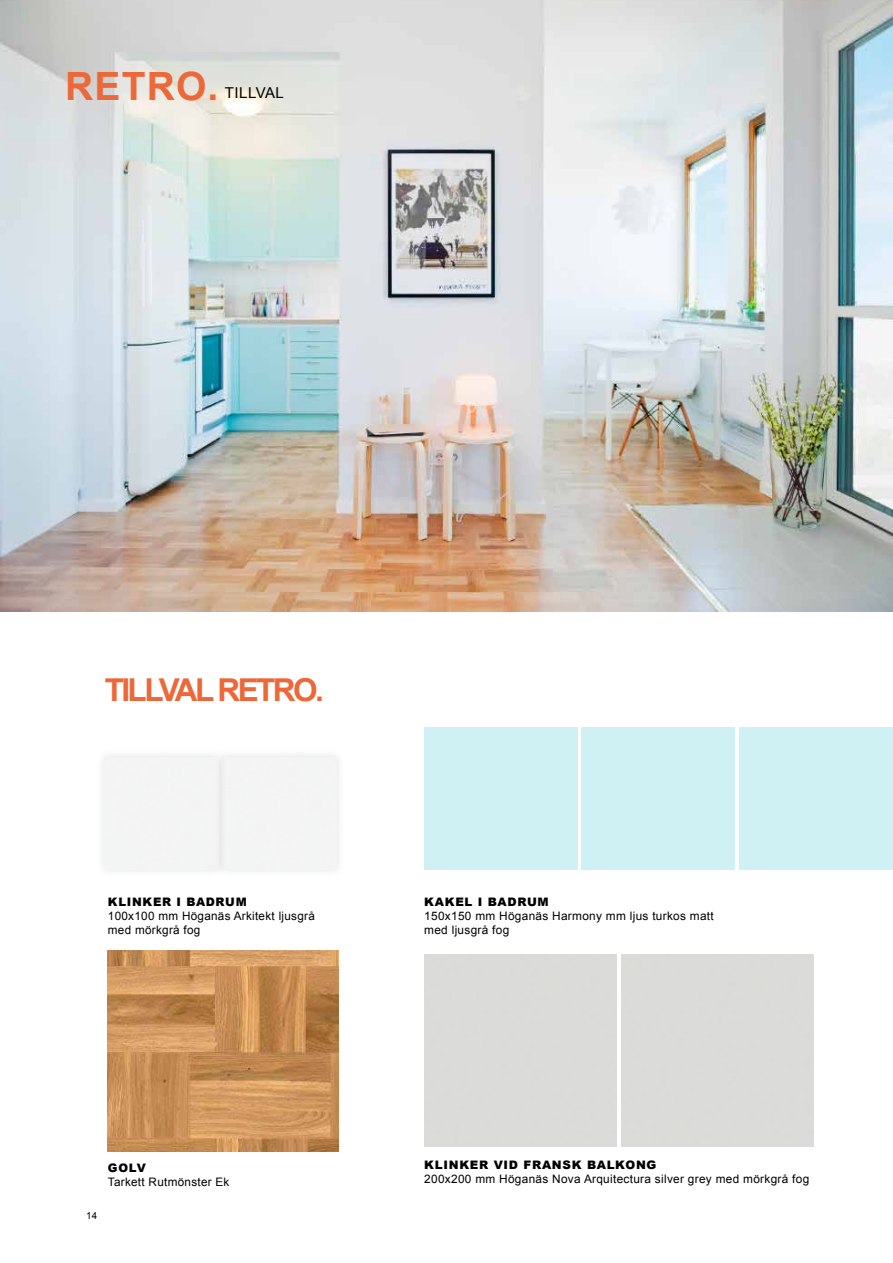
<style>
.page{position:relative;width:893px;height:1263px;background:#fff}
.page>*{position:absolute;margin:0;border:0;box-sizing:border-box;transform-origin:0 0}
.t1{font:700 39px "Arial";letter-spacing:.03em;color:#ec6839}
.t2{font:700 31.5px "Arial";letter-spacing:-.08em;color:#ec6839}
.t3{font:15px "Arial";letter-spacing:.03em;color:#000}
.t4{font:11.7px/14.1px "Arial";letter-spacing:.025em;color:#000}
.t5{font:900 11.7px "Arial";letter-spacing:.06em;color:#000}
.t6{font:9.75px "Arial";color:#000}
</style>
<div class="page">
<img style="left:0;top:0;width:893px;height:611px">
<div style="left:214px;top:748px;width:132px;height:130px;background:#f3f4f4"></div>
<div style="left:96px;top:748px;width:132px;height:130px;background:#000;opacity:.35"></div>
<div style="left:105px;top:757px;width:114px;height:112px;background:#f3f4f3"></div>
<img style="left:108px;top:950px;width:231px;height:201px">
<h1 class="t1" style="left:65px;top:61px;width:155px">RETRO.</h1>
<p class="t3" style="left:225px;top:83px;width:60px">TILLVAL</p>
<h2 class="t2" style="left:105px;top:669px;width:221px">TILLVAL RETRO.</h2>
<p class="t5" style="left:108px;top:893px;width:140px">KLINKER I BADRUM</p>
<p class="t4" style="left:108px;top:909px;width:208px">100x100 mm Höganäs Arkitekt ljusgrå med mörkgrå fog</p>
<p class="t6" style="left:86px;top:1209px;width:13px">14</p>
<p class="t5" style="left:108px;top:1159px;width:39px">GOLV</p>
<p class="t4" style="left:108px;top:1175px;width:123px">Tarkett Rutmönster Ek</p>
<p class="t5" style="left:424px;top:893px;width:126px">KAKEL I BADRUM</p>
<p class="t4" style="left:424px;top:909px;width:291px">150x150 mm Höganäs Harmony mm ljus turkos matt med ljusgrå fog</p>
<p class="t5" style="left:424px;top:1156px;width:234px">KLINKER VID FRANSK BALKONG</p>
<p class="t4" style="left:424px;top:1172px;width:387px">200x200 mm Höganäs Nova Arquitectura silver grey med mörkgrå fog</p>
</div>
